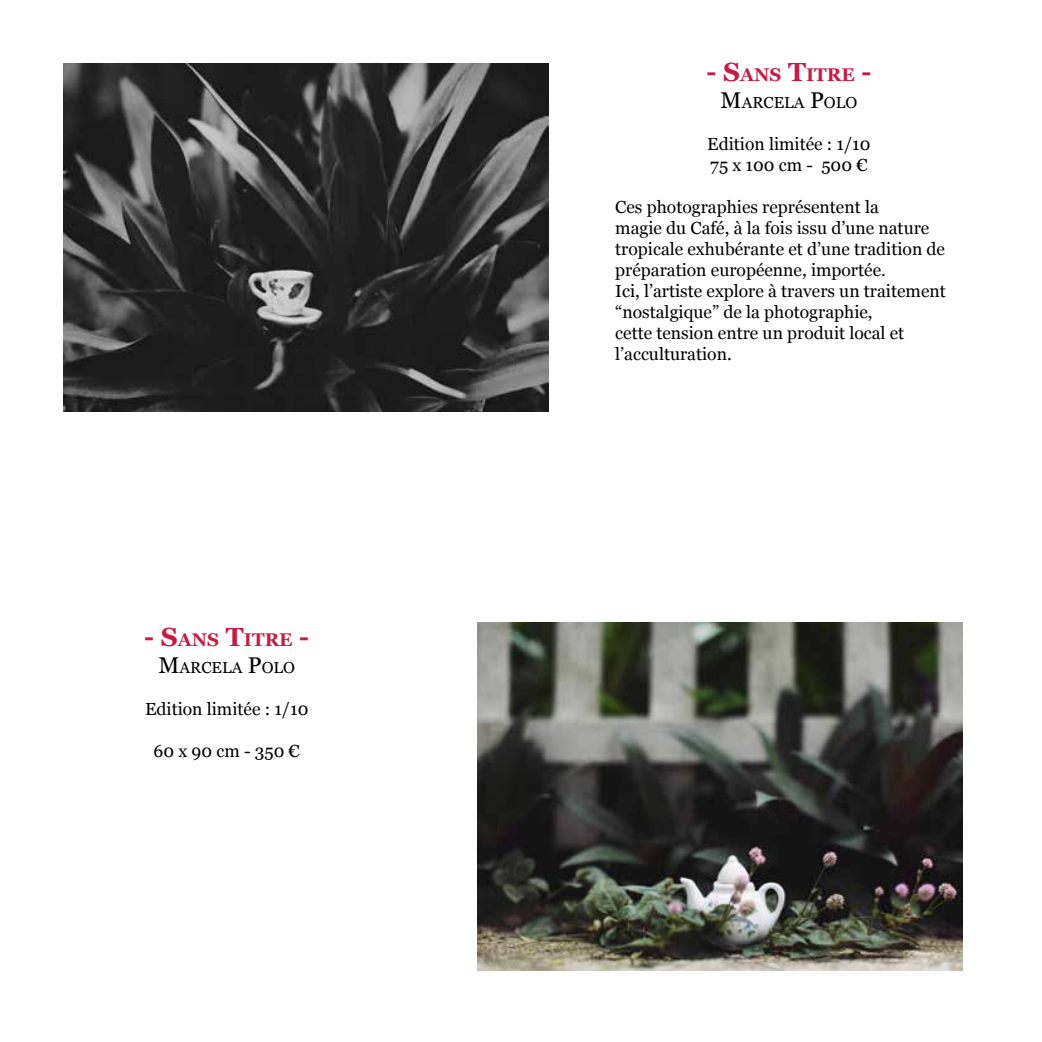
<style>
.page{position:relative;width:1042px;height:1042px;background:#fff}
.page>*{position:absolute;margin:0;border:0;box-sizing:border-box;transform-origin:0 0}
.t1{font:700 18.38px "Georgia";color:#c91a44}
.t2{font:17.5px/21px "Georgia";color:#000}
.t3{font:15.92px "Georgia";color:#000}
.s1{font-size:26.25px}
.s2{font-size:22.75px}
</style>
<div class="page">
<img style="left:63px;top:63px;width:485px;height:349px">
<img style="left:477px;top:622px;width:485px;height:349px">
<p class="t1" style="left:144px;top:626px;width:166px"><span class="s1">- S</span>ANS <span class="s1">T</span>ITRE <span class="s1">-</span></p>
<p class="t3" style="left:158px;top:656px;width:138px"><span class="s2">M</span>ARCELA <span class="s2">P</span>OLO</p>
<p class="t2" style="left:145px;top:698px;width:165px">Edition limitée : 1/10</p>
<p class="t2" style="left:154px;top:740px;width:148px">60 x 90 cm - 350 €</p>
<p class="t1" style="left:706px;top:61px;width:166px"><span class="s1">- S</span>ANS <span class="s1">T</span>ITRE <span class="s1">-</span></p>
<p class="t3" style="left:720px;top:91px;width:138px"><span class="s2">M</span>ARCELA <span class="s2">P</span>OLO</p>
<p class="t2" style="left:707px;top:133px;width:165px">Edition limitée : 1/10<br>75 x 100 cm - 500 €</p>
<p class="t2" style="left:615px;top:196px;width:332px">Ces photographies représentent la<br>magie du Café, à la fois issu d’une nature tropicale exhubérante et d’une tradition de préparation européenne, importée.<br>Ici, l’artiste explore à travers un traitement “nostalgique” de la photographie,<br>cette tension entre un produit local et l’acculturation.</p>
</div>
